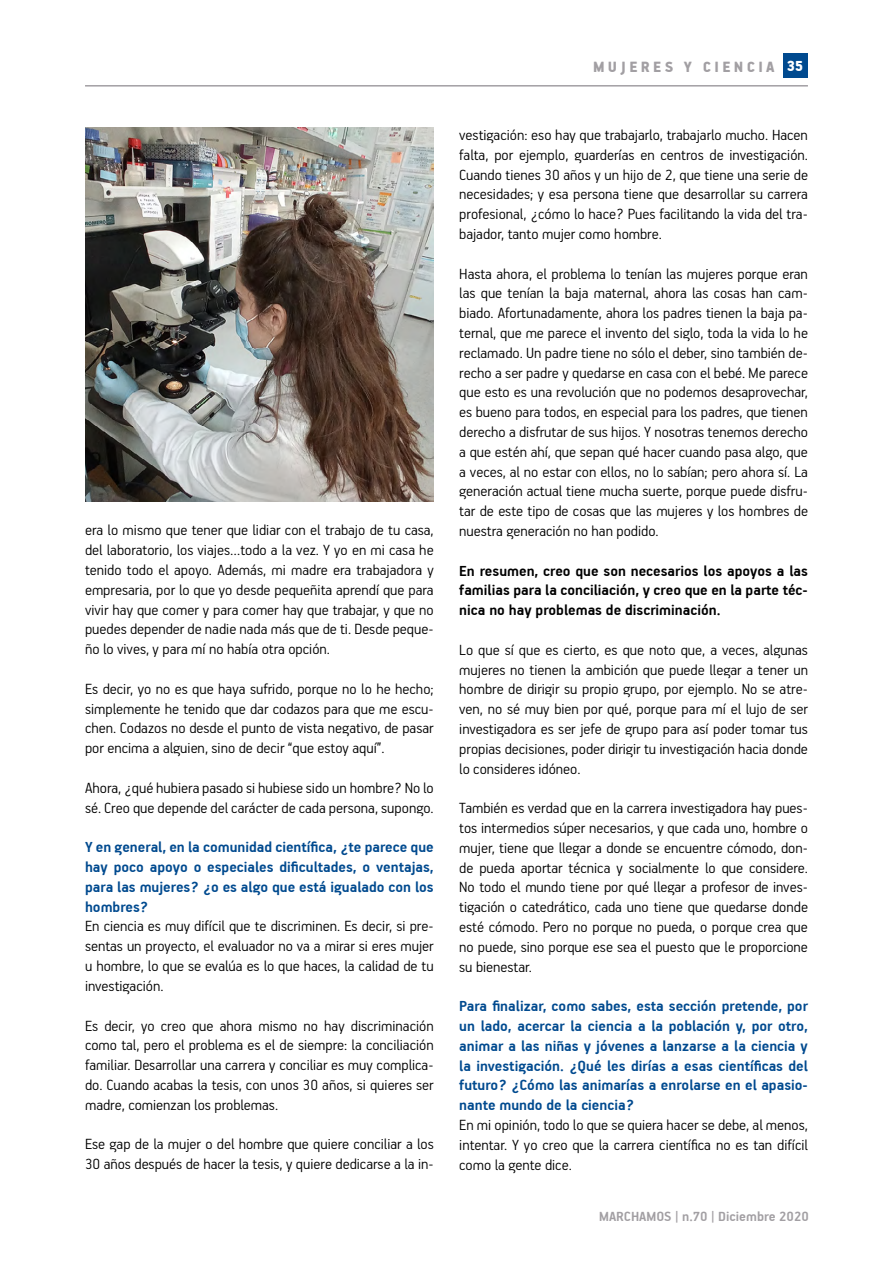
<style>
.page{position:relative;width:893px;height:1263px;background:#fff}
.page>*{position:absolute;margin:0;border:0;box-sizing:border-box;transform-origin:0 0}
.t1{font:300 16.5px/19.8px "PF Handbook Pro";color:#000;text-align:justify}
.t2{font:700 16.5px/19.8px "PF Handbook Pro";color:#004a8f;text-align:justify}
.t3{font:700 16.5px/19.8px "PF Handbook Pro";color:#000;text-align:justify}
.t4{font:900 16.5px "PF Handbook Pro";letter-spacing:.2em;color:#a29fa3}
.t5{font:900 16.5px "PF Handbook Pro";color:#fff}
.t6{font:700 15px "PF Handbook Pro";color:#a29fa3}
</style>
<div class="page">
<hr style="left:85px;top:85px;width:723px;height:2px;background:#a29fa3">
<div style="left:783px;top:53px;width:24px;height:24px;background:#004a8f"></div>
<img style="left:85px;top:128px;width:349px;height:374px">
<p class="t1" style="left:85px;top:520px;width:350px">era lo mismo que tener que lidiar con el trabajo de tu casa, del laboratorio, los viajes…todo a la vez. Y yo en mi casa he tenido todo el apoyo. Además, mi madre era trabajadora y empresaria, por lo que yo desde pequeñita aprendí que para vivir hay que comer y para comer hay que trabajar, y que no puedes depender de nadie nada más que de ti. Desde peque&shy;ño lo vives, y para mí no había otra opción.</p>
<p class="t1" style="left:85px;top:678px;width:350px">Es decir, yo no es que haya sufrido, porque no lo he hecho; simplemente he tenido que dar codazos para que me escu&shy;chen. Codazos no desde el punto de vista negativo, de pasar por encima a alguien, sino de decir “que estoy aquí”.</p>
<p class="t1" style="left:85px;top:777px;width:350px">Ahora, ¿qué hubiera pasado si hubiese sido un hombre? No lo sé. Creo que depende del carácter de cada persona, supongo.</p>
<p class="t2" style="left:85px;top:837px;width:350px">Y en general, en la comunidad científica, ¿te parece que hay poco apoyo o especiales dificultades, o ventajas, para las mujeres? ¿o es algo que está igualado con los hombres?</p>
<p class="t1" style="left:85px;top:916px;width:350px">En ciencia es muy difícil que te discriminen. Es decir, si pre&shy;sentas un proyecto, el evaluador no va a mirar si eres mujer u hombre, lo que se evalúa es lo que haces, la calidad de tu investigación.</p>
<p class="t1" style="left:85px;top:1015px;width:350px">Es decir, yo creo que ahora mismo no hay discriminación como tal, pero el problema es el de siempre: la conciliación familiar. Desarrollar una carrera y conciliar es muy complica&shy;do. Cuando acabas la tesis, con unos 30 años, si quieres ser madre, comienzan los problemas.</p>
<p class="t1" style="left:85px;top:1134px;width:350px">Ese gap de la mujer o del hombre que quiere conciliar a los<br>30 años después de hacer la tesis, y quiere dedicarse a la in-</p>
<p class="t4" style="left:593px;top:57px;width:183px">MUJERES Y CIENCIA</p>
<p class="t5" style="left:787px;top:56px;width:18px">35</p>
<p class="t1" style="left:459px;top:124px;width:350px">vestigación: eso hay que trabajarlo, trabajarlo mucho. Hacen falta, por ejemplo, guarderías en centros de investigación.<br>Cuando tienes 30 años y un hijo de 2, que tiene una serie de necesidades; y esa persona tiene que desarrollar su carrera profesional, ¿cómo lo hace? Pues facilitando la vida del tra&shy;bajador, tanto mujer como hombre.</p>
<p class="t1" style="left:459px;top:263px;width:350px">Hasta ahora, el problema lo tenían las mujeres porque eran las que tenían la baja maternal, ahora las cosas han cam&shy;biado. Afortunadamente, ahora los padres tienen la baja pa&shy;ternal, que me parece el invento del siglo, toda la vida lo he reclamado. Un padre tiene no sólo el deber, sino también de&shy;recho a ser padre y quedarse en casa con el bebé. Me parece que esto es una revolución que no podemos desaprovechar, es bueno para todos, en especial para los padres, que tienen derecho a disfrutar de sus hijos. Y nosotras tenemos derecho a que estén ahí, que sepan qué hacer cuando pasa algo, que a veces, al no estar con ellos, no lo sabían; pero ahora sí. La generación actual tiene mucha suerte, porque puede disfru&shy;tar de este tipo de cosas que las mujeres y los hombres de nuestra generación no han podido.</p>
<p class="t3" style="left:459px;top:560px;width:350px">En resumen, creo que son necesarios los apoyos a las familias para la conciliación, y creo que en la parte téc&shy;nica no hay problemas de discriminación.</p>
<p class="t1" style="left:459px;top:639px;width:350px">Lo que sí que es cierto, es que noto que, a veces, algunas mujeres no tienen la ambición que puede llegar a tener un hombre de dirigir su propio grupo, por ejemplo. No se atre&shy;ven, no sé muy bien por qué, porque para mí el lujo de ser investigadora es ser jefe de grupo para así poder tomar tus propias decisiones, poder dirigir tu investigación hacia donde lo consideres idóneo.</p>
<p class="t1" style="left:459px;top:797px;width:350px">También es verdad que en la carrera investigadora hay pues&shy;tos intermedios súper necesarios, y que cada uno, hombre o mujer, tiene que llegar a donde se encuentre cómodo, don&shy;de pueda aportar técnica y socialmente lo que considere.<br>No todo el mundo tiene por qué llegar a profesor de inves&shy;tigación o catedrático, cada uno tiene que quedarse donde esté cómodo. Pero no porque no pueda, o porque crea que no puede, sino porque ese sea el puesto que le proporcione su bienestar.</p>
<p class="t2" style="left:459px;top:996px;width:350px">Para finalizar, como sabes, esta sección pretende, por un lado, acercar la ciencia a la población y, por otro, animar a las niñas y jóvenes a lanzarse a la ciencia y la investigación. ¿Qué les dirías a esas científicas del futuro? ¿Cómo las animarías a enrolarse en el apasio&shy;nante mundo de la ciencia?</p>
<p class="t1" style="left:459px;top:1114px;width:350px">En mi opinión, todo lo que se quiera hacer se debe, al menos, intentar. Y yo creo que la carrera científica no es tan difícil como la gente dice.</p>
<p class="t6" style="left:599px;top:1207px;width:211px">MARCHAMOS | n.70 | Diciembre 2020</p>
</div>
